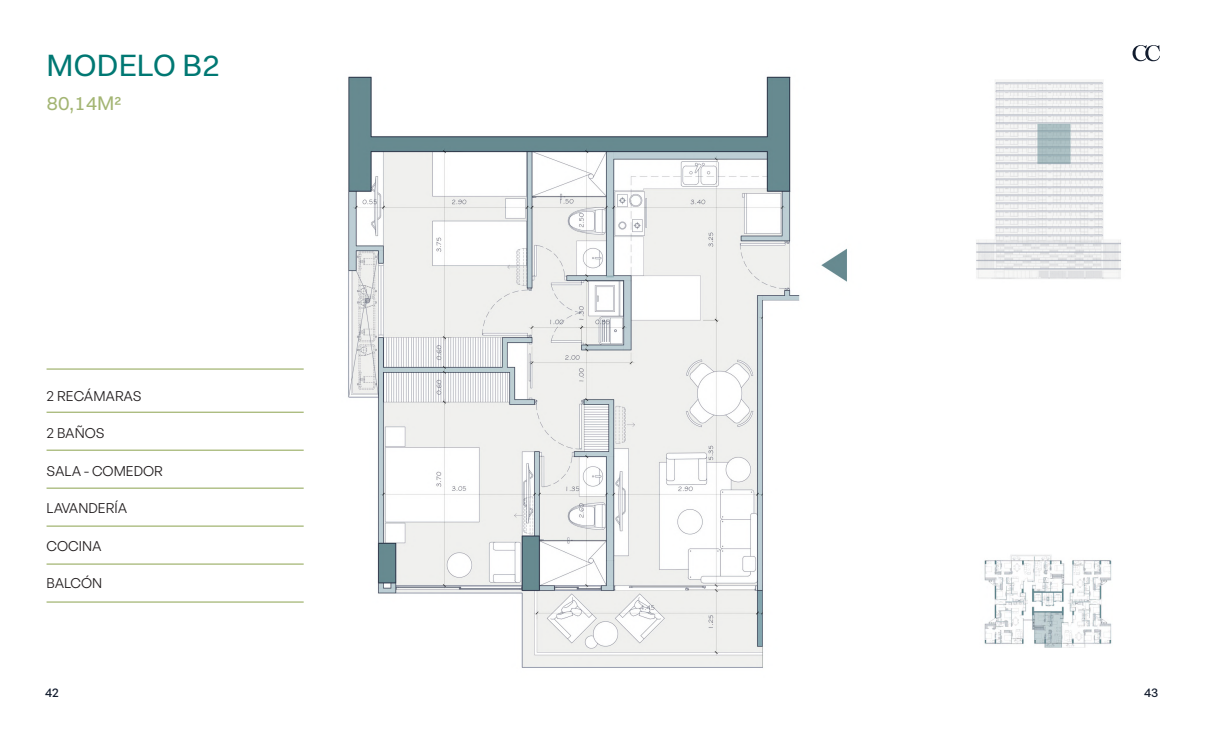
<style>
.page{position:relative;width:1205px;height:745px;background:#fff}
.page>*{position:absolute;margin:0;border:0;box-sizing:border-box;transform-origin:0 0}
.Titulos_2{font:31.25px "Switzer";color:#007873}
.Subtitulos{font:20px "Switzer";color:#a3b573}
.Cuerpo_de_texto{font:13.75px "General Sans";color:#231f20}
.t1{font:500 12.5px "General Sans";color:#121c2e}
</style>
<div class="page">
<hr style="left:47px;top:368px;width:257px;height:1px;background:#a3b573">
<hr style="left:47px;top:411px;width:257px;height:1px;background:#a3b573">
<hr style="left:47px;top:449px;width:257px;height:1px;background:#a3b573">
<hr style="left:47px;top:487px;width:257px;height:1px;background:#a3b573">
<hr style="left:47px;top:525px;width:257px;height:1px;background:#a3b573">
<hr style="left:47px;top:563px;width:257px;height:1px;background:#a3b573">
<hr style="left:47px;top:601px;width:257px;height:1px;background:#a3b573">
<img style="left:976px;top:80px;width:145px;height:199px">
<img style="left:984px;top:555px;width:128px;height:92px">
<img style="left:348px;top:76px;width:499px;height:592px">
<svg style="left:1132px;top:45px;width:28px;height:16px"></svg>
<p class="Titulos_2" style="left:47px;top:46px;width:175px">MODELO B2</p>
<p class="Subtitulos" style="left:47px;top:91px;width:76px">80,14M²</p>
<p class="Cuerpo_de_texto" style="left:47px;top:387px;width:97px">2 RECÁMARAS</p>
<p class="Cuerpo_de_texto" style="left:47px;top:424px;width:60px">2 BAÑOS</p>
<p class="Cuerpo_de_texto" style="left:47px;top:462px;width:118px">SALA - COMEDOR</p>
<p class="Cuerpo_de_texto" style="left:47px;top:499px;width:82px">LAVANDERÍA</p>
<p class="Cuerpo_de_texto" style="left:47px;top:537px;width:57px">COCINA</p>
<p class="Cuerpo_de_texto" style="left:47px;top:574px;width:57px">BALCÓN</p>
<p class="t1" style="left:45px;top:684px;width:15px">42</p>
<p class="t1" style="left:1144px;top:684px;width:16px">43</p>
</div>
